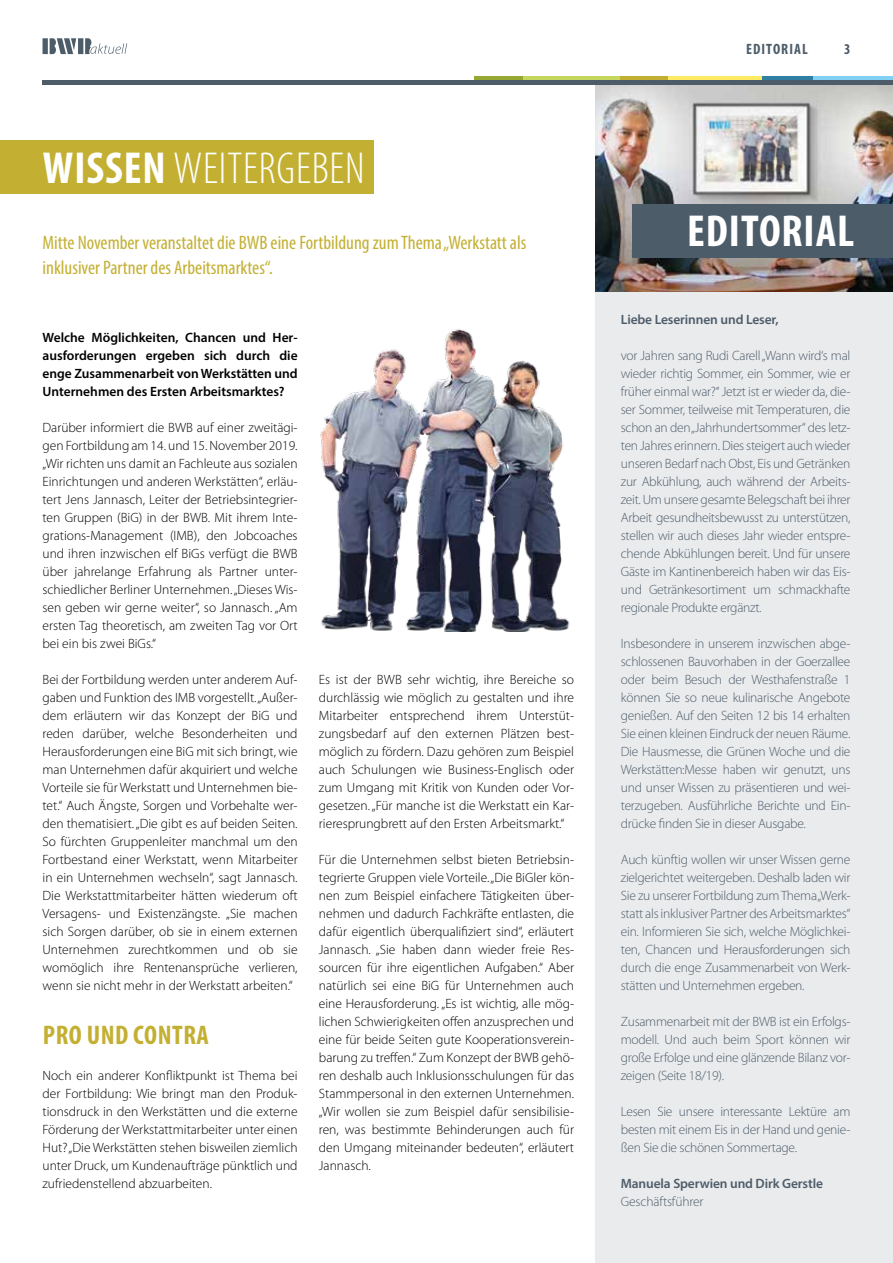
<style>
.page{position:relative;width:893px;height:1263px;background:#fff}
.page>*{position:absolute;margin:0;border:0;box-sizing:border-box;transform-origin:0 0}
.t1{font:300 condensed 45px "Myriad Pro";letter-spacing:.02em;color:#fff}
.t2{font:700 condensed 45px "Myriad Pro";letter-spacing:.02em;color:#fff}
.t3{font:700 condensed 27px "Myriad Pro";letter-spacing:.02em;color:#c3b033}
.t4{font:condensed 19.5px/25.5px "Myriad Pro";color:#c3b033}
.t5{font:700 condensed 15px "Myriad Pro";letter-spacing:.07em;color:#4d5c69}
.t6{font:300 13.5px/18px "Myriad Pro";color:#000;text-align:justify}
.t7{font:300 13.5px/18px "Myriad Pro";letter-spacing:-.02em;color:#4d5c69;text-align:justify}
.t8{font:600 13.5px/18px "Myriad Pro";color:#000;text-align:justify}
.t9{font:600 13.5px "Myriad Pro";letter-spacing:-.01em;color:#4d5c69}
.s1{font-weight:700}
</style>
<div class="page">
<svg style="left:813px;top:77px;width:80px;height:4px"></svg>
<svg style="left:762px;top:77px;width:51px;height:4px"></svg>
<svg style="left:667px;top:77px;width:95px;height:4px"></svg>
<svg style="left:620px;top:77px;width:47px;height:4px"></svg>
<svg style="left:522px;top:77px;width:98px;height:4px"></svg>
<svg style="left:474px;top:77px;width:48px;height:4px"></svg>
<svg style="left:43px;top:38px;width:85px;height:17px"></svg>
<hr style="left:43px;top:81px;width:850px;height:4px;background:#4d5c69">
<div style="left:0;top:140px;width:373px;height:54px;background:#c3b033"></div>
<div style="left:595px;top:86px;width:298px;height:1177px;background:#eaebed"></div>
<img style="left:595px;top:85px;width:298px;height:206px">
<div style="left:632px;top:204px;width:261px;height:54px;background:#4d5c69"></div>
<img style="left:320px;top:329px;width:250px;height:302px">
<h1 class="t1" style="left:43px;top:141px;width:323px"><span class="s1">WISSEN</span> WEITERGEBEN</h1>
<h3 class="t4" style="left:43px;top:229px;width:485px">Mitte November veranstaltet die BWB eine Fortbildung zum Thema „Werkstatt als inklusiver Partner des Arbeitsmarktes“.</h3>
<p class="t8" style="left:43px;top:328px;width:257px">Welche Möglichkeiten, Chancen und Her&shy;ausforderungen ergeben sich durch die enge Zusammenarbeit von Werkstätten und Unternehmen des Ersten Arbeitsmarktes?</p>
<p class="t6" style="left:43px;top:418px;width:257px">Darüber informiert die BWB auf einer zweitägi&shy;gen Fortbildung am 14. und 15. November 2019. „Wir richten uns damit an Fachleute aus sozialen Einrichtungen und anderen Werkstätten“, erläu&shy;tert Jens Jannasch, Leiter der Betriebsintegrier&shy;ten Gruppen (BiG) in der BWB. Mit ihrem Inte&shy;grations-Management (IMB), den Jobcoaches und ihren inzwischen elf BiGs verfügt die BWB über jahrelange Erfahrung als Partner unter&shy;schiedlicher Berliner Unternehmen. „Dieses Wis&shy;sen geben wir gerne weiter“, so Jannasch. „Am ersten Tag theoretisch, am zweiten Tag vor Ort bei ein bis zwei BiGs.“</p>
<p class="t6" style="left:43px;top:670px;width:257px">Bei der Fortbildung werden unter anderem Auf&shy;gaben und Funktion des IMB vorgestellt. „Außer&shy;dem erläutern wir das Konzept der BiG und reden darüber, welche Besonderheiten und Herausforderungen eine BiG mit sich bringt, wie man Unternehmen dafür akquiriert und welche Vorteile sie für Werkstatt und Unternehmen bie&shy;tet.“ Auch Ängste, Sorgen und Vorbehalte wer&shy;den thematisiert. „Die gibt es auf beiden Seiten.<br>So fürchten Gruppenleiter manchmal um den Fortbestand einer Werkstatt, wenn Mitarbeiter in ein Unternehmen wechseln“, sagt Jannasch.<br>Die Werkstattmitarbeiter hätten wiederum oft Versagens- und Existenzängste. „Sie machen sich Sorgen darüber, ob sie in einem externen Unternehmen zurechtkommen und ob sie womöglich ihre Rentenansprüche verlieren, wenn sie nicht mehr in der Werkstatt arbeiten.“</p>
<h2 class="t3" style="left:43px;top:1018px;width:168px">PRO UND CONTRA</h2>
<p class="t6" style="left:43px;top:1066px;width:257px">Noch ein anderer Konfliktpunkt ist Thema bei der Fortbildung: Wie bringt man den Produk&shy;tionsdruck in den Werkstätten und die externe Förderung der Werkstattmitarbeiter unter einen Hut? „Die Werkstätten stehen bisweilen ziemlich unter Druck, um Kundenaufträge pünktlich und zufriedenstellend abzuarbeiten.</p>
<p class="t6" style="left:319px;top:670px;width:257px">Es ist der BWB sehr wichtig, ihre Bereiche so durchlässig wie möglich zu gestalten und ihre Mitarbeiter entsprechend ihrem Unterstüt&shy;zungsbedarf auf den externen Plätzen best&shy;möglich zu fördern. Dazu gehören zum Beispiel auch Schulungen wie Business-Englisch oder zum Umgang mit Kritik von Kunden oder Vor&shy;gesetzen. „Für manche ist die Werkstatt ein Kar&shy;rieresprungbrett auf den Ersten Arbeitsmarkt.“</p>
<p class="t6" style="left:319px;top:850px;width:257px">Für die Unternehmen selbst bieten Betriebsin&shy;tegrierte Gruppen viele Vorteile. „Die BiGler kön&shy;nen zum Beispiel einfachere Tätigkeiten über&shy;nehmen und dadurch Fachkräfte entlasten, die dafür eigentlich überqualifiziert sind“, erläutert Jannasch. „Sie haben dann wieder freie Res&shy;sourcen für ihre eigentlichen Aufgaben.“ Aber natürlich sei eine BiG für Unternehmen auch eine Herausforderung. „Es ist wichtig, alle mög&shy;lichen Schwierigkeiten offen anzusprechen und eine für beide Seiten gute Kooperationsverein&shy;barung zu treffen.“ Zum Konzept der BWB gehö&shy;ren deshalb auch Inklusionsschulungen für das Stammpersonal in den externen Unternehmen. „Wir wollen sie zum Beispiel dafür sensibilisie&shy;ren, was bestimmte Behinderungen auch für den Umgang miteinander bedeuten“, erläutert Jannasch.</p>
<p class="t5" style="left:746px;top:39px;width:63px">EDITORIAL</p>
<p class="t5" style="left:844px;top:39px;width:8px">3</p>
<h1 class="t2" style="left:687px;top:203px;width:168px">EDITORIAL</h1>
<p class="t9" style="left:621px;top:311px;width:159px">Liebe Leserinnen und Leser,</p>
<p class="t7" style="left:621px;top:346px;width:231px">vor Jahren sang Rudi Carell „Wann wird‘s mal wieder richtig Sommer, ein Sommer, wie er früher einmal war?‘‘ Jetzt ist er wieder da, die&shy;ser Sommer, teilweise mit Temperaturen, die schon an den „Jahrhundertsommer“ des letz&shy;ten Jahres erinnern. Dies steigert auch wieder unseren Bedarf nach Obst, Eis und Getränken zur Abkühlung, auch während der Arbeits&shy;zeit. Um unsere gesamte Belegschaft bei ihrer Arbeit gesundheitsbewusst zu unterstützen, stellen wir auch dieses Jahr wieder entspre&shy;chende Abkühlungen bereit. Und für unsere Gäste im Kantinenbereich haben wir das Eis&shy;und Getränkesortiment um schmackhafte regionale Produkte ergänzt.</p>
<p class="t7" style="left:621px;top:634px;width:231px">Insbesondere in unserem inzwischen abge&shy;schlossenen Bauvorhaben in der Goerzallee oder beim Besuch der Westhafenstraße 1 können Sie so neue kulinarische Angebote genießen. Auf den Seiten 12 bis 14 erhalten Sie einen kleinen Eindruck der neuen Räume.<br>Die Hausmesse, die Grünen Woche und die Werkstätten:Messe haben wir genutzt, uns und unser Wissen zu präsentieren und wei&shy;terzugeben. Ausführliche Berichte und Ein&shy;drücke finden Sie in dieser Ausgabe.</p>
<p class="t7" style="left:621px;top:850px;width:231px">Auch künftig wollen wir unser Wissen gerne zielgerichtet weitergeben. Deshalb laden wir Sie zu unserer Fortbildung zum Thema „Werk&shy;statt als inklusiver Partner des Arbeitsmarktes“ ein. Informieren Sie sich, welche Möglichkei&shy;ten, Chancen und Herausforderungen sich durch die enge Zusammenarbeit von Werk&shy;stätten und Unternehmen ergeben.</p>
<p class="t7" style="left:621px;top:1012px;width:231px">Zusammenarbeit mit der BWB ist ein Erfolgs&shy;modell. Und auch beim Sport können wir große Erfolge und eine glänzende Bilanz vor&shy;zeigen (Seite 18/19).</p>
<p class="t7" style="left:621px;top:1102px;width:231px">Lesen Sie unsere interessante Lektüre am besten mit einem Eis in der Hand und genie&shy;ßen Sie die schönen Sommertage.</p>
<p class="t9" style="left:621px;top:1175px;width:204px">Manuela Sperwien und Dirk Gerstle</p>
<p class="t7" style="left:621px;top:1192px;width:84px">Geschäftsführer</p>
</div>
